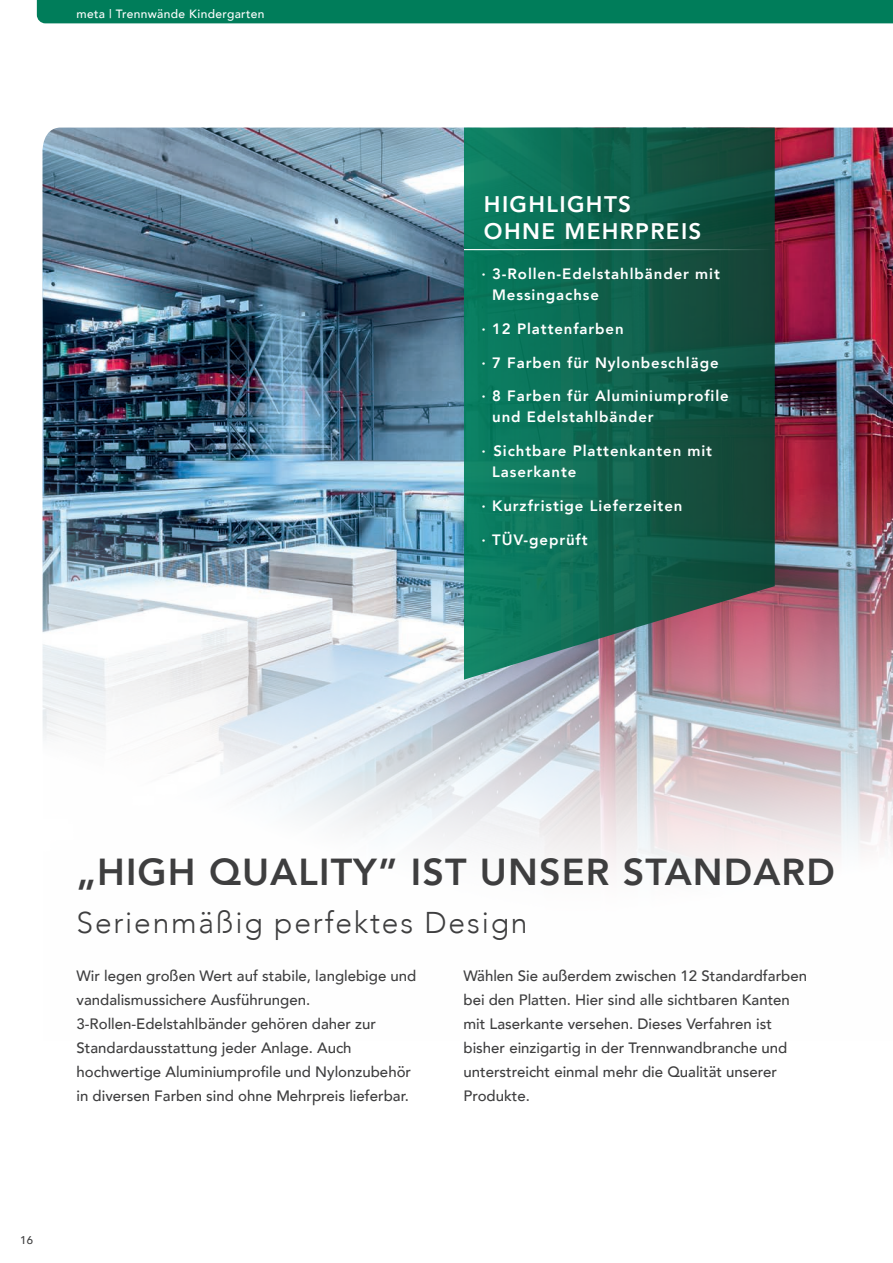
<style>
.page{position:relative;width:893px;height:1263px;background:#fff}
.page>*{position:absolute;margin:0;border:0;box-sizing:border-box;transform-origin:0 0}
.Headline{font:800 37.5px "Avenir";letter-spacing:.03em;color:#3e3e3f}
.Subheadline{font:300 30px "Avenir";letter-spacing:.06em;color:#3e3e3f}
.t1{font:800 22.5px "Avenir";letter-spacing:.06em;color:#fff}
.Text_links{font:500 15px/24px "Avenir";color:#3e3e3f}
.t2{font:800 15px "Avenir";letter-spacing:.06em;color:#fff}
.t3{font:500 12px "Avenir";letter-spacing:.03em;color:#fff}
.t4{font:500 11.25px "Avenir";color:#3e3e3f}
</style>
<div class="page">
<div style="left:37px;top:0;width:856px;height:23px;background:#007d5a"></div>
<img style="left:43px;top:128px;width:850px;height:741px">
<svg style="left:464px;top:128px;width:311px;height:552px;background:#1d6553"></svg>
<hr style="left:464px;top:249px;width:308px;height:1px;background:#fff">
<p class="t3" style="left:77px;top:4px;width:190px">meta | Trennwände Kindergarten</p>
<p class="t1" style="left:484px;top:186px;width:149px">HIGHLIGHTS</p>
<p class="t1" style="left:484px;top:213px;width:219px">OHNE MEHRPREIS</p>
<p class="t2" style="left:481px;top:262px;width:240px">· 3-Rollen-Edelstahlbänder mit</p>
<p class="t2" style="left:492px;top:283px;width:108px">Messingachse</p>
<p class="t2" style="left:481px;top:317px;width:144px">· 12 Plattenfarben</p>
<p class="t2" style="left:481px;top:351px;width:239px">· 7 Farben für Nylonbeschläge</p>
<p class="t2" style="left:481px;top:384px;width:249px">· 8 Farben für Aluminiumprofile</p>
<p class="t2" style="left:492px;top:405px;width:163px">und Edelstahlbänder</p>
<p class="t2" style="left:481px;top:439px;width:232px">· Sichtbare Plattenkanten mit</p>
<p class="t2" style="left:492px;top:460px;width:86px">Laserkante</p>
<p class="t2" style="left:481px;top:494px;width:202px">· Kurzfristige Lieferzeiten</p>
<p class="t2" style="left:481px;top:528px;width:108px">· TÜV-geprüft</p>
<p class="Headline" style="left:77px;top:842px;width:760px">„HIGH QUALITY” IST UNSER STANDARD</p>
<p class="Subheadline" style="left:77px;top:904px;width:452px">Serienmäßig perfektes Design</p>
<p class="Text_links" style="left:77px;top:963px;width:341px">Wir legen großen Wert auf stabile, langlebige und vandalismussichere Ausführungen.<br>3-Rollen-Edelstahlbänder gehören daher zur Standardausstattung jeder Anlage. Auch hochwertige Aluminiumprofile und Nylonzubehör</p>
<p class="Text_links" style="left:77px;top:1083px;width:334px">in diversen Farben sind ohne Mehrpreis lieferbar.</p>
<p class="Text_links" style="left:463px;top:963px;width:345px">Wählen Sie außerdem zwischen 12 Standardfarben bei den Platten. Hier sind alle sichtbaren Kanten mit Laserkante versehen. Dieses Verfahren ist bisher einzigartig in der Trennwandbranche und unterstreicht einmal mehr die Qualität unserer Produkte.</p>
<p class="t4" style="left:20px;top:1230px;width:14px">16</p>
</div>
